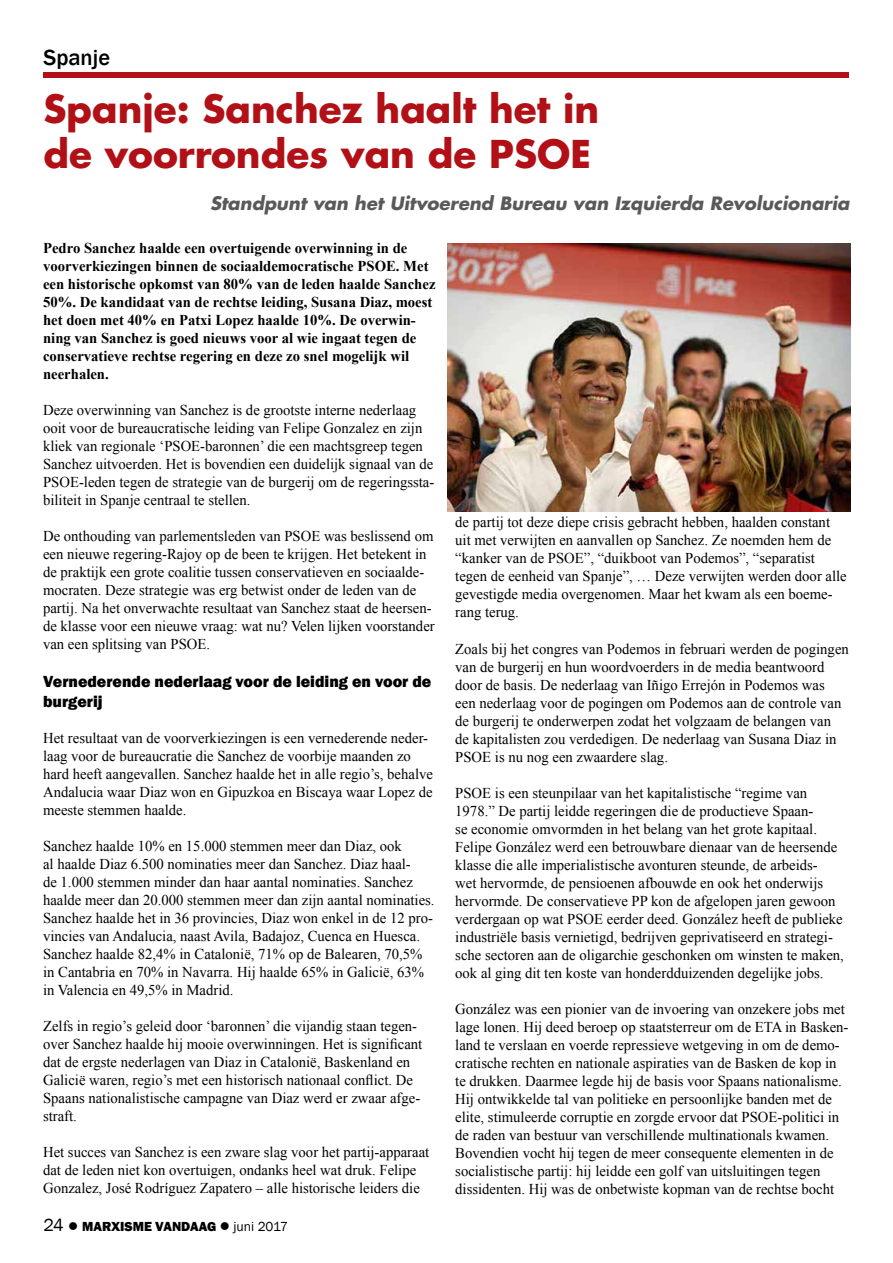
<style>
.page{position:relative;width:893px;height:1263px;background:#fff}
.page>*{position:absolute;margin:0;border:0;box-sizing:border-box;transform-origin:0 0}
.t1{font:700 37.5px/45px "Futura LT";color:#b11116}
.t2{font:500 22.5px "Franklin Gothic";color:#000}
.t3{font:italic 700 18px "Futura LT";color:#58595b}
.t4{font:800 16.5px/19.8px "Franklin Gothic";color:#000}
.t5{font:15px/18px "Times New Roman";color:#000}
.t6{font:700 15px/18px "Times New Roman";color:#000}
.t7{font:800 13.5px "Franklin Gothic";color:#000}
.s1{font-weight:400;font-size:18px}
.s2{font-weight:400}
</style>
<div class="page">
<hr style="left:44px;top:74px;width:805px;height:4px;background:#b11116">
<div style="left:44px;top:72px;width:805px;height:5px;background:#b11116"></div>
<img style="left:447px;top:243px;width:403px;height:268px">
<h2 class="t2" style="left:44px;top:44px;width:68px">Spanje</h2>
<h1 class="t1" style="left:44px;top:86px;width:557px">Spanje: Sanchez haalt het in de voorrondes van de PSOE</h1>
<p class="t3" style="left:210px;top:191px;width:641px">Standpunt van het Uitvoerend Bureau van Izquierda Revolucionaria</p>
<p class="t6" style="left:43px;top:239px;width:394px">Pedro Sanchez haalde een overtuigende overwinning in de voorverkiezingen binnen de sociaaldemocratische PSOE. Met een historische opkomst van 80% van de leden haalde Sanchez 50%. De kandidaat van de rechtse leiding, Susana Diaz, moest het doen met 40% en Patxi Lopez haalde 10%. De overwin&shy;ning van Sanchez is goed nieuws voor al wie ingaat tegen de conservatieve rechtse regering en deze zo snel mogelijk wil neerhalen.</p>
<p class="t5" style="left:43px;top:401px;width:393px">Deze overwinning van Sanchez is de grootste interne nederlaag ooit voor de bureaucratische leiding van Felipe Gonzalez en zijn kliek van regionale ‘PSOE-baronnen’ die een machtsgreep tegen Sanchez uitvoerden. Het is bovendien een duidelijk signaal van de PSOE-leden tegen de strategie van de burgerij om de regeringssta&shy;biliteit in Spanje centraal te stellen.</p>
<p class="t5" style="left:43px;top:527px;width:393px">De onthouding van parlementsleden van PSOE was beslissend om een nieuwe regering-Rajoy op de been te krijgen. Het betekent in de praktijk een grote coalitie tussen conservatieven en sociaalde&shy;mocraten. Deze strategie was erg betwist onder de leden van de partij. Na het onverwachte resultaat van Sanchez staat de heersen&shy;de klasse voor een nieuwe vraag: wat nu? Velen lijken voorstander van een splitsing van PSOE.</p>
<p class="t4" style="left:43px;top:672px;width:390px">Vernederende nederlaag voor de leiding en voor de burgerij</p>
<p class="t5" style="left:43px;top:729px;width:391px">Het resultaat van de voorverkiezingen is een vernederende neder&shy;laag voor de bureaucratie die Sanchez de voorbije maanden zo hard heeft aangevallen. Sanchez haalde het in alle regio’s, behalve Andalucia waar Diaz won en Gipuzkoa en Biscaya waar Lopez de meeste stemmen haalde.</p>
<p class="t5" style="left:43px;top:837px;width:393px">Sanchez haalde 10% en 15.000 stemmen meer dan Diaz, ook<br>al haalde Diaz 6.500 nominaties meer dan Sanchez. Diaz haal-<br>de 1.000 stemmen minder dan haar aantal nominaties. Sanchez haalde meer dan 20.000 stemmen meer dan zijn aantal nominaties.<br>Sanchez haalde het in 36 provincies, Diaz won enkel in de 12 pro&shy;vincies van Andalucia, naast Avila, Badajoz, Cuenca en Huesca.<br>Sanchez haalde 82,4% in Catalonië, 71% op de Balearen, 70,5% in Cantabria en 70% in Navarra. Hij haalde 65% in Galicië, 63% in Valencia en 49,5% in Madrid.</p>
<p class="t5" style="left:43px;top:1017px;width:381px">Zelfs in regio’s geleid door ‘baronnen’ die vijandig staan tegen&shy;over Sanchez haalde hij mooie overwinningen. Het is significant dat de ergste nederlagen van Diaz in Catalonië, Baskenland en Galicië waren, regio’s met een historisch nationaal conflict. De Spaans nationalistische campagne van Diaz werd er zwaar afge&shy;straft.</p>
<p class="t5" style="left:43px;top:1143px;width:388px">Het succes van Sanchez is een zware slag voor het partij-apparaat dat de leden niet kon overtuigen, ondanks heel wat druk. Felipe<br>Gonzalez, José Rodríguez Zapatero – alle historische leiders die</p>
<p class="t5" style="left:455px;top:513px;width:393px">de partij tot deze diepe crisis gebracht hebben, haalden constant uit met verwijten en aanvallen op Sanchez. Ze noemden hem de “kanker van de PSOE”, “duikboot van Podemos”, “separatist tegen de eenheid van Spanje”, … Deze verwijten werden door alle gevestigde media overgenomen. Maar het kwam als een boeme&shy;rang terug.</p>
<p class="t5" style="left:455px;top:639px;width:395px">Zoals bij het congres van Podemos in februari werden de pogingen van de burgerij en hun woordvoerders in de media beantwoord door de basis. De nederlaag van Iñigo Errejón in Podemos was een nederlaag voor de pogingen om Podemos aan de controle van de burgerij te onderwerpen zodat het volgzaam de belangen van<br>de kapitalisten zou verdedigen. De nederlaag van Susana Diaz in PSOE is nu nog een zwaardere slag.</p>
<p class="t5" style="left:455px;top:783px;width:390px">PSOE is een steunpilaar van het kapitalistische “regime van 1978.” De partij leidde regeringen die de productieve Spaan-<br>se economie omvormden in het belang van het grote kapitaal.<br>Felipe González werd een betrouwbare dienaar van de heersende klasse die alle imperialistische avonturen steunde, de arbeids-<br>wet hervormde, de pensioenen afbouwde en ook het onderwijs hervormde. De conservatieve PP kon de afgelopen jaren gewoon verdergaan op wat PSOE eerder deed. González heeft de publieke industriële basis vernietigd, bedrijven geprivatiseerd en strategi&shy;sche sectoren aan de oligarchie geschonken om winsten te maken, ook al ging dit ten koste van honderdduizenden degelijke jobs.</p>
<p class="t5" style="left:455px;top:999px;width:395px">González was een pionier van de invoering van onzekere jobs met lage lonen. Hij deed beroep op staatsterreur om de ETA in Basken&shy;land te verslaan en voerde repressieve wetgeving in om de demo&shy;cratische rechten en nationale aspiraties van de Basken de kop in te drukken. Daarmee legde hij de basis voor Spaans nationalisme.<br>Hij ontwikkelde tal van politieke en persoonlijke banden met de elite, stimuleerde corruptie en zorgde ervoor dat PSOE-politici in de raden van bestuur van verschillende multinationals kwamen.<br>Bovendien vocht hij tegen de meer consequente elementen in de socialistische partij: hij leidde een golf van uitsluitingen tegen dissidenten. Hij was de onbetwiste kopman van de rechtse bocht</p>
<p class="t7" style="left:44px;top:1217px;width:246px"><span class="s1">24</span> ● MARXISME VANDAAG ● <span class="s2">juni 2017</span></p>
</div>
